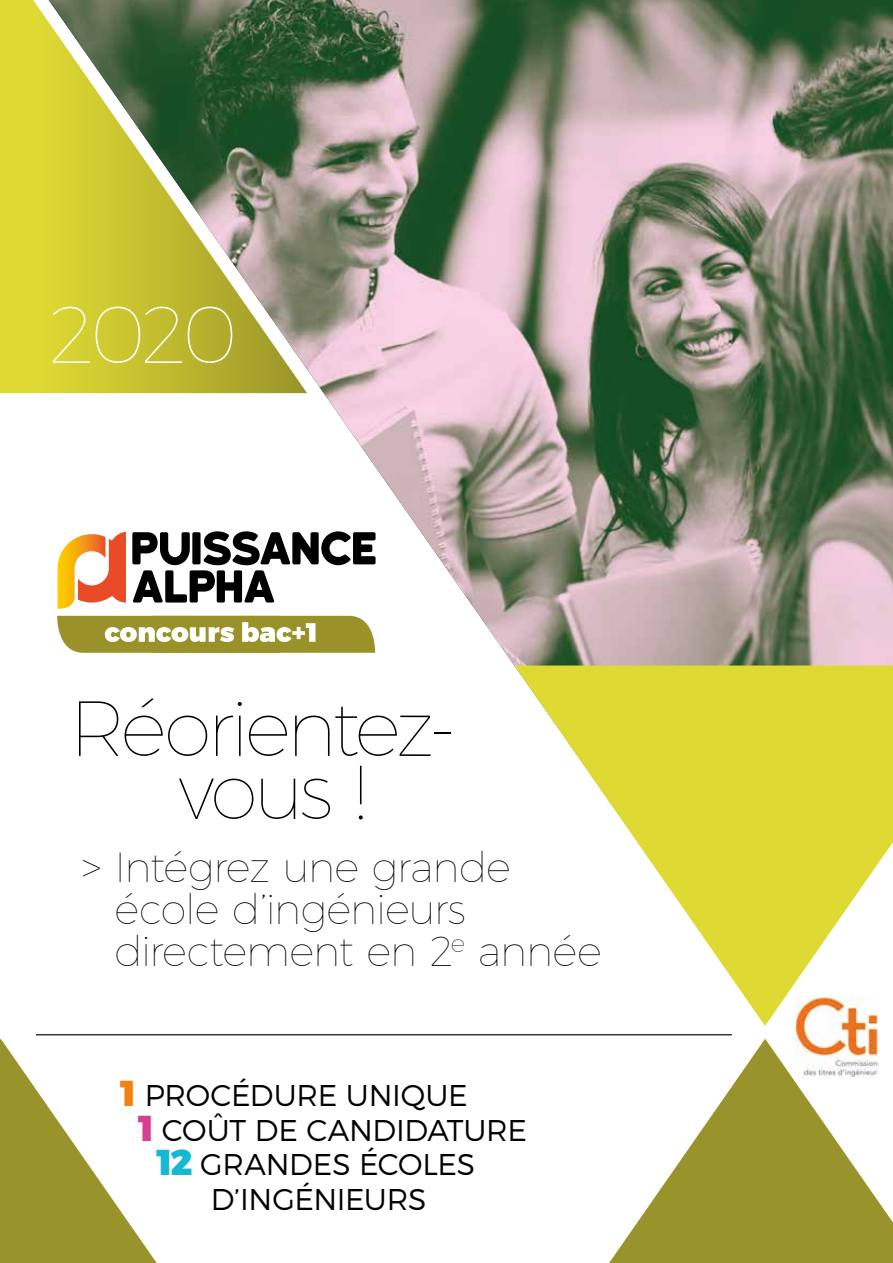
<style>
.page{position:relative;width:893px;height:1263px;background:#fff}
.page>*{position:absolute;margin:0;border:0;box-sizing:border-box;transform-origin:0 0}
.t1{font:100 80.55px "Montserrat";color:#fff}
.t2{font:100 78px/63px "Montserrat";letter-spacing:-.055em;color:#000;text-align:center}
.t3{font:100 42px/42px "Montserrat";letter-spacing:-.025em;color:#000}
.t4{font:300 30px "Montserrat";letter-spacing:-.01em;color:#000}
.s1{font-weight:900;font-size:36px;color:#f0820f}
.s2{font-weight:900;font-size:36px;color:#d74090}
.s3{font-weight:900;font-size:36px;color:#17b8d4}
</style>
<div class="page">
<svg style="left:609px;top:1039px;width:284px;height:224px;fill:#98932a"></svg>
<svg style="left:0;top:1039px;width:157px;height:224px"></svg>
<div style="left:0;top:0;width:49px;height:393px;background:#dfda33"></div>
<img style="left:49px;top:0;width:844px;height:665px">
<img style="left:795px;top:1026px;width:83px;height:52px">
<hr style="left:36px;top:1034px;width:696px;height:1px;background:#2d383d">
<svg style="left:514px;top:665px;width:379px;height:361px;fill:#dfda33"></svg>
<svg style="left:132px;top:531px;width:244px;height:71px"></svg>
<svg style="left:58px;top:532px;width:68px;height:77px"></svg>
<svg style="left:56px;top:616px;width:320px;height:37px"></svg>
<h1 class="t1" style="left:49px;top:285px;width:190px">2020</h1>
<h2 class="t2" style="left:69px;top:695px;width:389px">Réorientez&shy;vous !</h2>
<h3 class="t3" style="left:114px;top:845px;width:489px;text-indent:-33px">&gt; Intégrez une grande école d’ingénieurs directement en 2<sup>e</sup> année</h3>
<p class="t4" style="left:120px;top:1077px;width:349px"><span class="s1">1</span> PROCÉDURE UNIQUE</p>
<p class="t4" style="left:138px;top:1112px;width:390px"><span class="s2">1</span> COÛT DE CANDIDATURE</p>
<p class="t4" style="left:156px;top:1146px;width:320px"><span class="s3">12</span> GRANDES ÉCOLES</p>
<p class="t4" style="left:211px;top:1181px;width:217px">D’INGÉNIEURS</p>
</div>
